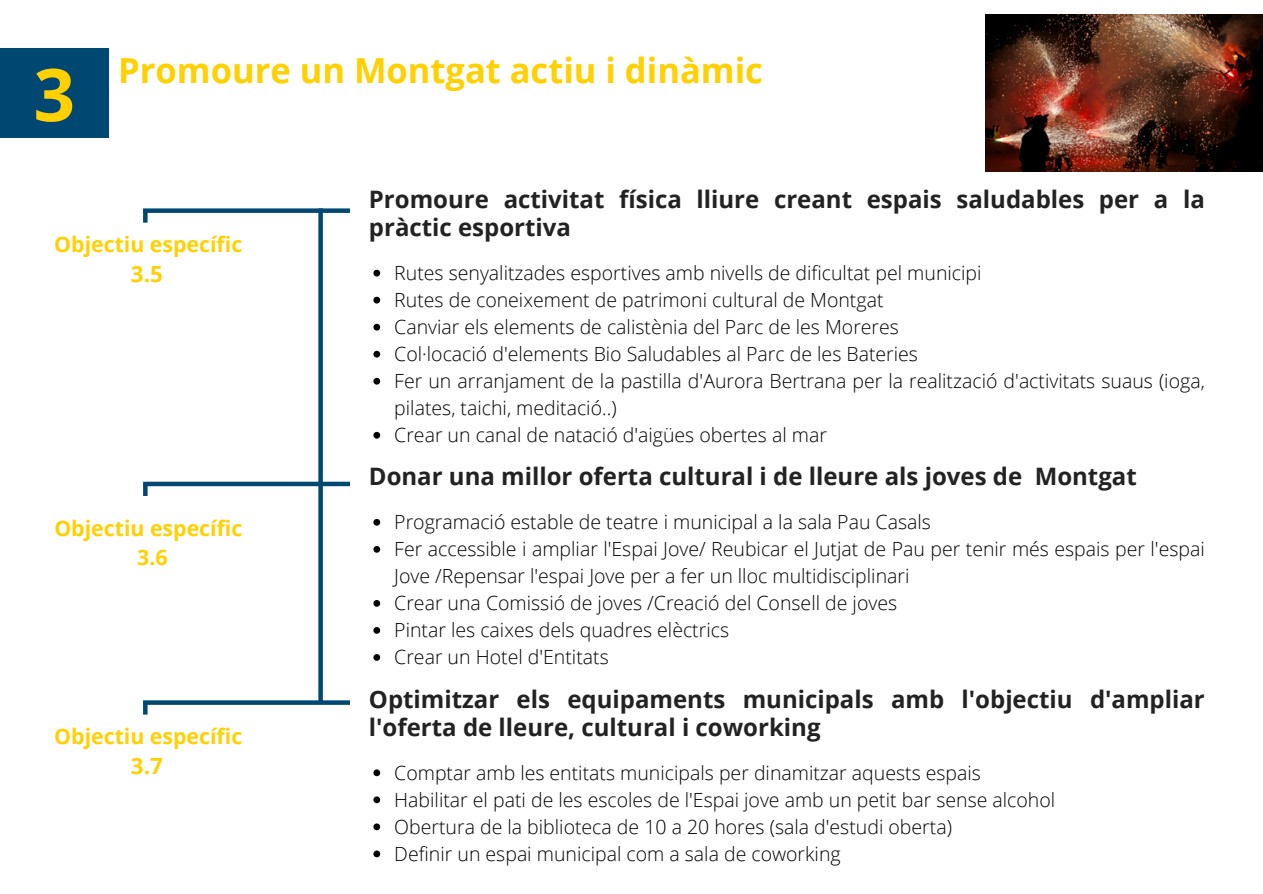
<style>
.page{position:relative;width:1263px;height:894px;background:#fff}
.page>*{position:absolute;margin:0;border:0;box-sizing:border-box;transform-origin:0 0}
.t1{font:700 72.75px "Open Sans";color:#ffd002}
.t2{font:700 34.5px "Open Sans";color:#ffd002}
.t3{font:700 24px/28.2px "Open Sans";color:#222}
.t4{font:700 22.35px "Open Sans";color:#ffd002}
.t5{font:700 21.3px/29.2px "Open Sans";color:#ffd002;text-align:center}
.t6{font:300 19.5px/27px "Open Sans";color:#000}
</style>
<div class="page">
<div style="left:0;top:48px;width:108px;height:90px;background:#004872"></div>
<div style="left:318px;top:208px;width:5px;height:494px;background:#004872"></div>
<div style="left:143px;top:208px;width:207px;height:5px;background:#004872"></div>
<div style="left:143px;top:210px;width:5px;height:12px;background:#004872"></div>
<svg style="left:373px;top:270px;width:7px;height:6px"></svg>
<svg style="left:373px;top:297px;width:7px;height:6px"></svg>
<svg style="left:373px;top:324px;width:7px;height:6px"></svg>
<svg style="left:373px;top:351px;width:7px;height:6px"></svg>
<svg style="left:373px;top:378px;width:7px;height:6px"></svg>
<svg style="left:373px;top:432px;width:7px;height:6px"></svg>
<div style="left:143px;top:481px;width:207px;height:5px;background:#004872"></div>
<div style="left:143px;top:484px;width:5px;height:12px;background:#004872"></div>
<svg style="left:373px;top:519px;width:7px;height:6px"></svg>
<svg style="left:373px;top:546px;width:7px;height:6px"></svg>
<svg style="left:373px;top:600px;width:7px;height:6px"></svg>
<svg style="left:373px;top:627px;width:7px;height:6px"></svg>
<svg style="left:373px;top:654px;width:7px;height:6px"></svg>
<svg style="left:143px;top:700px;width:207px;height:4px"></svg>
<div style="left:143px;top:702px;width:5px;height:12px;background:#004872"></div>
<svg style="left:373px;top:769px;width:7px;height:7px"></svg>
<svg style="left:373px;top:796px;width:7px;height:7px"></svg>
<svg style="left:373px;top:823px;width:7px;height:7px"></svg>
<svg style="left:373px;top:850px;width:7px;height:7px"></svg>
<img style="left:985px;top:15px;width:278px;height:156px">
<p class="t1" style="left:33px;top:43px;width:43px">3</p>
<h1 class="t2" style="left:118px;top:46px;width:646px">Promoure un Montgat actiu i dinàmic</h1>
<p class="t5" style="left:54px;top:229px;width:190px">Objectiu específic</p>
<p class="t4" style="left:131px;top:258px;width:33px">3.5</p>
<p class="t5" style="left:54px;top:512px;width:190px">Objectiu específic<br>3.6</p>
<p class="t5" style="left:54px;top:720px;width:190px">Objectiu específic</p>
<p class="t4" style="left:131px;top:750px;width:33px">3.7</p>
<p class="t3" style="left:369px;top:184px;width:837px">Promoure activitat física lliure creant espais saludables per a la pràctic esportiva</p>
<p class="t6" style="left:394px;top:259px;width:589px">Rutes senyalitzades esportives amb nivells de dificultat pel municipi</p>
<p class="t6" style="left:394px;top:286px;width:491px">Rutes de coneixement de patrimoni cultural de Montgat</p>
<h3 class="t6" style="left:394px;top:313px;width:506px">Canviar els elements de calistènia del Parc de les Moreres</h3>
<p class="t6" style="left:394px;top:340px;width:525px">Col·locació d'elements Bio Saludables al Parc de les Bateries</p>
<p class="t6" style="left:394px;top:367px;width:812px">Fer un arranjament de la pastilla d'Aurora Bertrana per la realització d'activitats suaus (ioga, pilates, taichi, meditació..)</p>
<h3 class="t6" style="left:394px;top:421px;width:434px">Crear un canal de natació d'aigües obertes al mar</h3>
<p class="t3" style="left:369px;top:461px;width:769px">Donar una millor oferta cultural i de lleure als joves de Montgat</p>
<h3 class="t6" style="left:394px;top:508px;width:538px">Programació estable de teatre i municipal a la sala Pau Casals</h3>
<h2 class="t6" style="left:394px;top:535px;width:812px">Fer accessible i ampliar l'Espai Jove/ Reubicar el Jutjat de Pau per tenir més espais per l'espai<br>Jove /Repensar l'espai Jove per a fer un lloc multidisciplinari</h2>
<p class="t6" style="left:394px;top:589px;width:504px">Crear una Comissió de joves /Creació del Consell de joves</p>
<p class="t6" style="left:394px;top:616px;width:336px">Pintar les caixes dels quadres elèctrics</p>
<p class="t6" style="left:394px;top:643px;width:216px">Crear un Hotel d'Entitats</p>
<p class="t3" style="left:369px;top:684px;width:837px">Optimitzar els equipaments municipals amb l'objectiu d'ampliar l'oferta de lleure, cultural i coworking</p>
<p class="t6" style="left:394px;top:758px;width:588px">Comptar amb les entitats municipals per dinamitzar aquests espais</p>
<h2 class="t6" style="left:394px;top:785px;width:662px">Habilitar el pati de les escoles de l'Espai jove amb un petit bar sense alcohol</h2>
<p class="t6" style="left:394px;top:812px;width:559px">Obertura de la biblioteca de 10 a 20 hores (sala d'estudi oberta)</p>
<p class="t6" style="left:394px;top:839px;width:448px">Definir un espai municipal com a sala de coworking</p>
</div>
